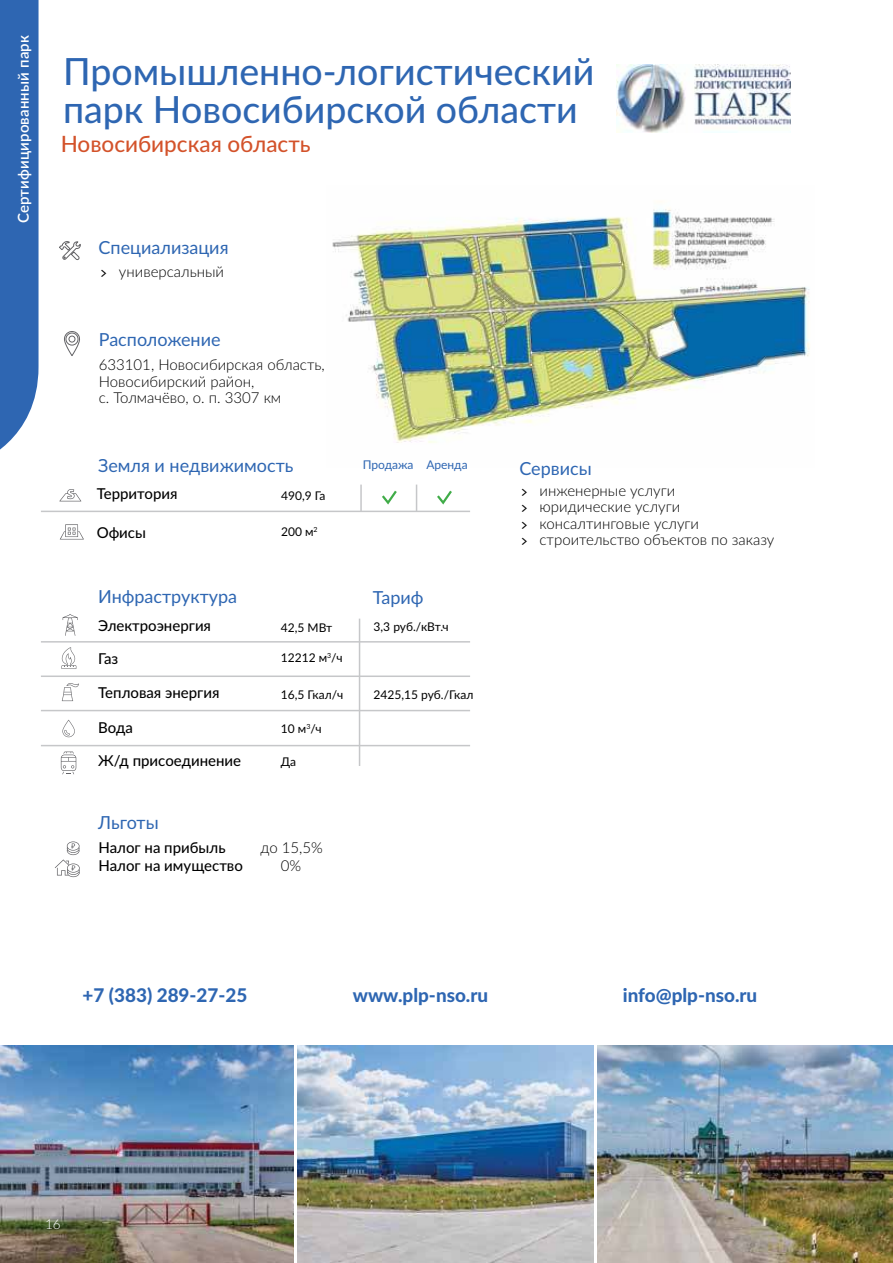
<style>
.page{position:relative;width:893px;height:1263px;background:#fff}
.page>*{position:absolute;margin:0;border:0;box-sizing:border-box;transform-origin:0 0}
.t1{font:500 37.5px/37.5px "Lato";color:#2e66b2}
.t2{font:500 22.5px "Lato";color:#d3522a}
.t3{font:800 18.9px "Lato";color:#2e66b2}
.t4{font:18px "Lato";color:#2e66b2}
.t5{font:300 15px/16.5px "Lato";color:#000}
.t6{font:500 15px/33px "Lato";color:#000}
.t7{font:600 15px "Lato";letter-spacing:.01em;color:#fff}
.t8{font:300 13.5px "Lato";color:#fff}
.t9{font:12px "Lato";color:#000}
.t10{font:12px "Lato";color:#2e66b2}
.s1{font-family:"Graublau Slab";font-weight:400;font-style:italic}
</style>
<div class="page">
<svg style="left:0;top:0;width:39px;height:450px;background:#3b70b7"></svg>
<img style="left:332px;top:201px;width:478px;height:242px">
<img style="left:0;top:1046px;width:294px;height:217px">
<img style="left:298px;top:1046px;width:295px;height:217px">
<img style="left:597px;top:1046px;width:296px;height:217px">
<img style="left:616px;top:65px;width:174px;height:68px">
<svg style="left:59px;top:241px;width:22px;height:19px"></svg>
<svg style="left:64px;top:331px;width:16px;height:25px"></svg>
<hr style="left:41px;top:641px;width:429px;height:2px;background:#c6c7c9">
<hr style="left:41px;top:676px;width:429px;height:1px;background:#c6c7c9">
<hr style="left:41px;top:710px;width:429px;height:1px;background:#c6c7c9">
<hr style="left:41px;top:745px;width:429px;height:1px;background:#c6c7c9">
<svg style="left:63px;top:614px;width:15px;height:22px"></svg>
<svg style="left:61px;top:647px;width:15px;height:22px"></svg>
<svg style="left:62px;top:683px;width:17px;height:18px"></svg>
<svg style="left:62px;top:720px;width:13px;height:17px"></svg>
<svg style="left:61px;top:752px;width:15px;height:22px"></svg>
<hr style="left:359px;top:619px;width:1px;height:147px;background:#c6c7c9">
<hr style="left:41px;top:511px;width:429px;height:1px;background:#c6c7c9">
<svg style="left:59px;top:489px;width:22px;height:12px"></svg>
<svg style="left:60px;top:524px;width:24px;height:16px"></svg>
<svg style="left:382px;top:490px;width:15px;height:15px"></svg>
<svg style="left:437px;top:490px;width:15px;height:15px"></svg>
<hr style="left:360px;top:485px;width:2px;height:27px;background:#c6c7c9">
<svg style="left:416px;top:485px;width:1px;height:26px"></svg>
<svg style="left:55px;top:841px;width:25px;height:36px"></svg>
<p class="t7" style="left:13px;top:223px;width:189px;rotate:-90deg">Сертифицированный парк</p>
<h1 class="t1" style="left:63px;top:52px;width:533px">Промышленно-логистический парк Новосибирской области</h1>
<h2 class="t2" style="left:61px;top:128px;width:251px">Новосибирская область</h2>
<p class="t4" style="left:99px;top:234px;width:131px">Специализация</p>
<p class="t5" style="left:100px;top:262px;width:126px"><span class="s1">&gt;</span> универсальный</p>
<p class="t4" style="left:99px;top:327px;width:123px">Расположение</p>
<p class="t5" style="left:99px;top:357px;width:227px">633101, Новосибирская область,<br>Новосибирский район,<br>с. Толмачёво, о. п. 3307 км</p>
<p class="t4" style="left:98px;top:453px;width:197px">Земля и недвижимость</p>
<p class="t10" style="left:363px;top:456px;width:106px">Продажа Аренда</p>
<p class="t6" style="left:97px;top:477px;width:82px">Территория</p>
<p class="t6" style="left:97px;top:516px;width:51px">Офисы</p>
<p class="t9" style="left:281px;top:527px;width:38px">200 м<sup>2</sup></p>
<p class="t9" style="left:281px;top:491px;width:46px">490,9 Га</p>
<p class="t4" style="left:98px;top:584px;width:141px">Инфраструктура</p>
<p class="t6" style="left:98px;top:608px;width:114px">Электроэнергия</p>
<p class="t9" style="left:281px;top:622px;width:53px">42,5 МВт</p>
<p class="t6" style="left:98px;top:641px;width:22px">Газ</p>
<p class="t6" style="left:98px;top:676px;width:123px">Тепловая энергия</p>
<p class="t6" style="left:98px;top:710px;width:144px">Вода<br>Ж/д присоединение</p>
<p class="t9" style="left:281px;top:653px;width:63px">12212 м<sup>3</sup>/ч</p>
<p class="t9" style="left:281px;top:690px;width:64px">16,5 Гкал/ч</p>
<p class="t9" style="left:281px;top:724px;width:42px">10 м<sup>3</sup>/ч</p>
<p class="t9" style="left:281px;top:753px;width:17px">Да</p>
<p class="t4" style="left:98px;top:810px;width:62px">Льготы</p>
<p class="t6" style="left:98px;top:831px;width:129px">Налог на прибыль</p>
<p class="t5" style="left:260px;top:839px;width:64px">до 15,5%</p>
<p class="t6" style="left:98px;top:849px;width:146px">Налог на имущество</p>
<p class="t5" style="left:281px;top:858px;width:22px">0%</p>
<p class="t4" style="left:373px;top:585px;width:52px">Тариф</p>
<p class="t9" style="left:374px;top:622px;width:77px">3,3 руб./кВт.ч</p>
<p class="t9" style="left:374px;top:690px;width:101px">2425,15 руб./Гкал</p>
<p class="t4" style="left:519px;top:456px;width:74px">Сервисы</p>
<p class="t5" style="left:520px;top:481px;width:255px"><span class="s1">&gt;</span> инженерные услуги<br><span class="s1">&gt;</span> юридические услуги<br><span class="s1">&gt;</span> консалтинговые услуги<br><span class="s1">&gt;</span> строительство объектов по заказу</p>
<p class="t3" style="left:83px;top:987px;width:166px">+7 (383) 289-27-25</p>
<p class="t3" style="left:353px;top:987px;width:137px">www.plp-nso.ru</p>
<p class="t3" style="left:623px;top:987px;width:136px">info@plp-nso.ru</p>
<p class="t8" style="left:45px;top:1219px;width:17px">16</p>
</div>
